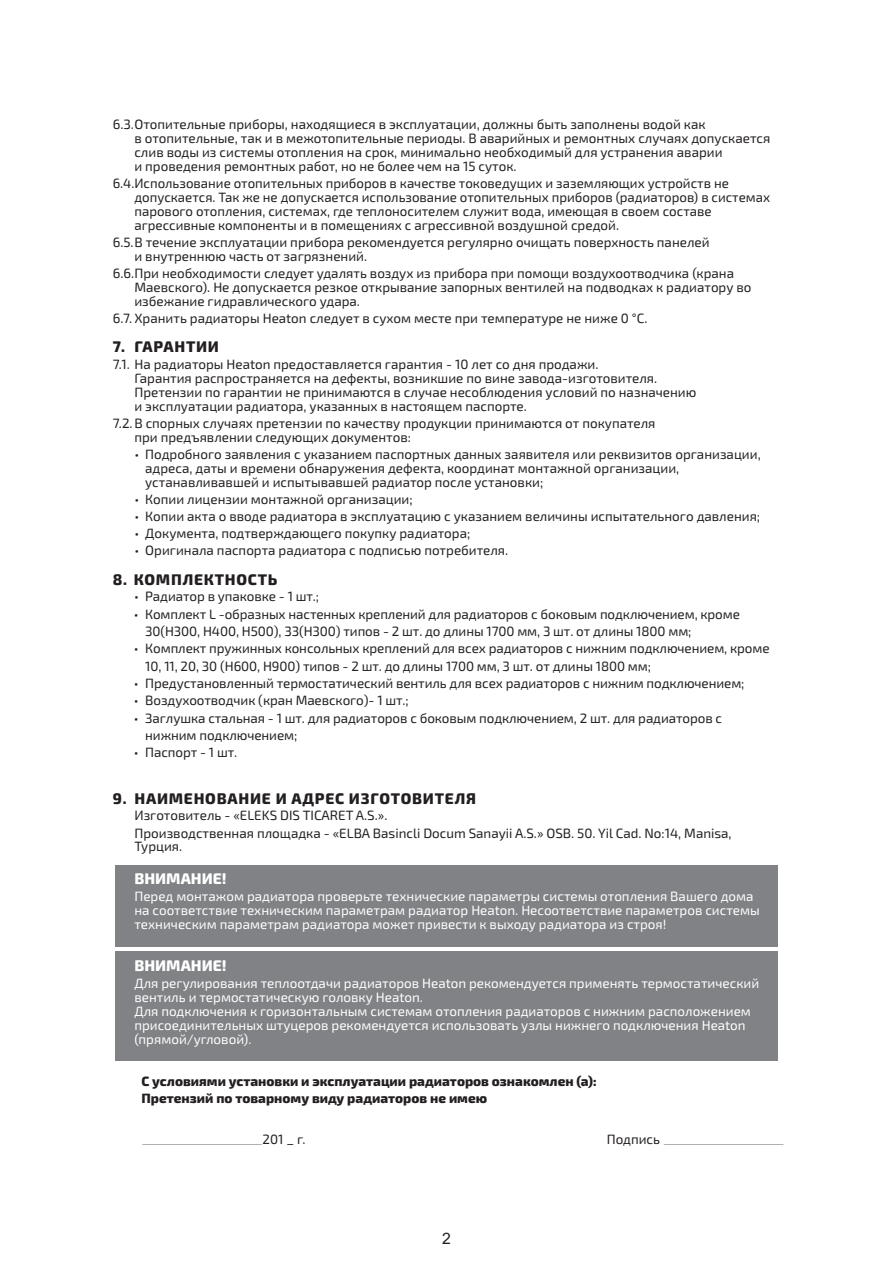
<style>
.page{position:relative;width:893px;height:1276px;background:#fff}
.page>*{position:absolute;margin:0;border:0;box-sizing:border-box;transform-origin:0 0}
.t1{font:15.75px "Arial";color:#231f20}
.t2{font:800 15.53px "Exo 2";letter-spacing:.05em;color:#231f20}
.t3{font:800 15.53px "Exo 2";color:#fff}
.t4{font:13.5px/14px "Exo 2";color:#231f20}
.t5{font:13.5px/14px "Exo 2";color:#fff}
.t6{font:800 13.5px/17.1px "Exo 2";color:#231f20}
.t7{font:13.5px "Exo 2";color:#a7a9ac}
.s1{color:#231f20}
</style>
<div class="page">
<div style="left:115px;top:865px;width:663px;height:81px;background:#808285"></div>
<div style="left:115px;top:951px;width:663px;height:110px;background:#808285"></div>
<p class="t4" style="left:134px;top:118px;width:637px;text-indent:-22px">6.3. Отопительные приборы, находящиеся в эксплуатации, должны быть заполнены водой как<br>в отопительные, так и в межотопительные периоды. В аварийных и ремонтных случаях допускается слив воды из системы отопления на срок, минимально необходимый для устранения аварии<br>и проведения ремонтных работ, но не более чем на 15 суток.</p>
<p class="t4" style="left:134px;top:177px;width:637px;text-indent:-22px">6.4. Использование отопительных приборов в качестве токоведущих и заземляющих устройств не допускается. Так же не допускается использование отопительных приборов (радиаторов) в системах парового отопления, системах, где теплоносителем служит вода, имеющая в своем составе агрессивные компоненты и в помещениях с агрессивной воздушной средой.</p>
<p class="t4" style="left:134px;top:236px;width:577px;text-indent:-22px">6.5. В течение эксплуатации прибора рекомендуется регулярно очищать поверхность панелей и внутреннюю часть от загрязнений.</p>
<p class="t4" style="left:134px;top:267px;width:619px;text-indent:-22px">6.6. При необходимости следует удалять воздух из прибора при помощи воздухоотводчика (крана<br>Маевского). Не допускается резкое открывание запорных вентилей на подводках к радиатору во избежание гидравлического удара.</p>
<p class="t4" style="left:113px;top:312px;width:536px">6.7. Хранить радиаторы Heaton следует в сухом месте при температуре не ниже 0 °С.</p>
<p class="t2" style="left:113px;top:338px;width:108px">7. ГАРАНТИИ</p>
<p class="t4" style="left:134px;top:358px;width:564px;text-indent:-22px">7.1. На радиаторы Heaton предоставляется гарантия - 10 лет со дня продажи.<br>Гарантия распространяется на дефекты, возникшие по вине завода-изготовителя.<br>Претензии по гарантии не принимаются в случае несоблюдения условий по назначению и эксплуатации радиатора, указанных в настоящем паспорте.</p>
<p class="t4" style="left:134px;top:417px;width:523px;text-indent:-22px">7.2. В спорных случаях претензии по качеству продукции принимаются от покупателя при предъявлении следующих документов:</p>
<p class="t4" style="left:145px;top:448px;width:617px;text-indent:-11px">• Подробного заявления с указанием паспортных данных заявителя или реквизитов организации, адреса, даты и времени обнаружения дефекта, координат монтажной организации, устанавливавшей и испытывавшей радиатор после установки;</p>
<p class="t4" style="left:134px;top:493px;width:280px">• Копии лицензии монтажной организации;</p>
<p class="t4" style="left:134px;top:510px;width:627px">• Копии акта о вводе радиатора в эксплуатацию с указанием величины испытательного давления;</p>
<p class="t4" style="left:134px;top:527px;width:337px">• Документа, подтверждающего покупку радиатора;</p>
<p class="t4" style="left:134px;top:544px;width:375px">• Оригинала паспорта радиатора с подписью потребителя.</p>
<p class="t2" style="left:113px;top:571px;width:166px">8. КОМПЛЕКТНОСТЬ</p>
<p class="t4" style="left:134px;top:590px;width:186px">• Радиатор в упаковке - 1 шт.;</p>
<p class="t4" style="left:145px;top:606px;width:596px;line-height:17.3px;text-indent:-11px">• Комплект L -образных настенных креплений для радиаторов с боковым подключением, кроме<br>30(H300, H400, H500), 33(H300) типов - 2 шт. до длины 1700 мм, 3 шт. от длины 1800 мм;</p>
<p class="t4" style="left:145px;top:641px;width:626px;line-height:17.3px;text-indent:-12px">• Комплект пружинных консольных креплений для всех радиаторов с нижним подключением, кроме<br>10, 11, 20, 30 (H600, H900) типов - 2 шт. до длины 1700 мм, 3 шт. от длины 1800 мм;</p>
<p class="t4" style="left:134px;top:677px;width:612px">• Предустановленный термостатический вентиль для всех радиаторов с нижним подключением;</p>
<p class="t4" style="left:134px;top:694px;width:277px">• Воздухоотводчик (кран Маевского)- 1 шт.;</p>
<p class="t4" style="left:145px;top:710px;width:578px;line-height:17.3px;text-indent:-12px">• Заглушка стальная - 1 шт. для радиаторов с боковым подключением, 2 шт. для радиаторов с нижним подключением;</p>
<p class="t4" style="left:134px;top:746px;width:105px">• Паспорт - 1 шт.</p>
<p class="t2" style="left:113px;top:789px;width:365px">9. НАИМЕНОВАНИЕ И АДРЕС ИЗГОТОВИТЕЛЯ</p>
<p class="t4" style="left:134px;top:808px;width:599px;line-height:17.1px">Изготовитель - «ELEKS DIS TICARET A.S.».<br>Производственная площадка - «ELBA Basincli Docum Sanayii A.S.» OSB. 50. Yil Cad. No:14, Manisa,</p>
<p class="t4" style="left:134px;top:840px;width:49px">Турция.</p>
<p class="t3" style="left:134px;top:870px;width:94px">ВНИМАНИЕ!</p>
<p class="t5" style="left:134px;top:890px;width:627px">Перед монтажом радиатора проверьте технические параметры системы отопления Вашего дома на соответствие техническим параметрам радиатор Heaton. Несоответствие параметров системы техническим параметрам радиатора может привести к выходу радиатора из строя!</p>
<p class="t3" style="left:134px;top:956px;width:94px">ВНИМАНИЕ!</p>
<p class="t5" style="left:134px;top:977px;width:626px">Для регулирования теплоотдачи радиаторов Heaton рекомендуется применять термостатический вентиль и термостатическую головку Heaton.<br>Для подключения к горизонтальным системам отопления радиаторов с нижним расположением присоединительных штуцеров рекомендуется использовать узлы нижнего подключения Heaton (прямой/угловой).</p>
<p class="t6" style="left:141px;top:1073px;width:457px">С условиями установки и эксплуатации радиаторов ознакомлен (а):<br>Претензий по товарному виду радиаторов не имею</p>
<p class="t7" style="left:141px;top:1133px;width:166px">_________________________ <span class="s1">2 0 1 _ г .</span></p>
<p class="t7" style="left:607px;top:1133px;width:179px"><span class="s1">П о д п и с ь</span> _________________________</p>
<p class="t1" style="left:442px;top:1229px;width:10px">2</p>
</div>
